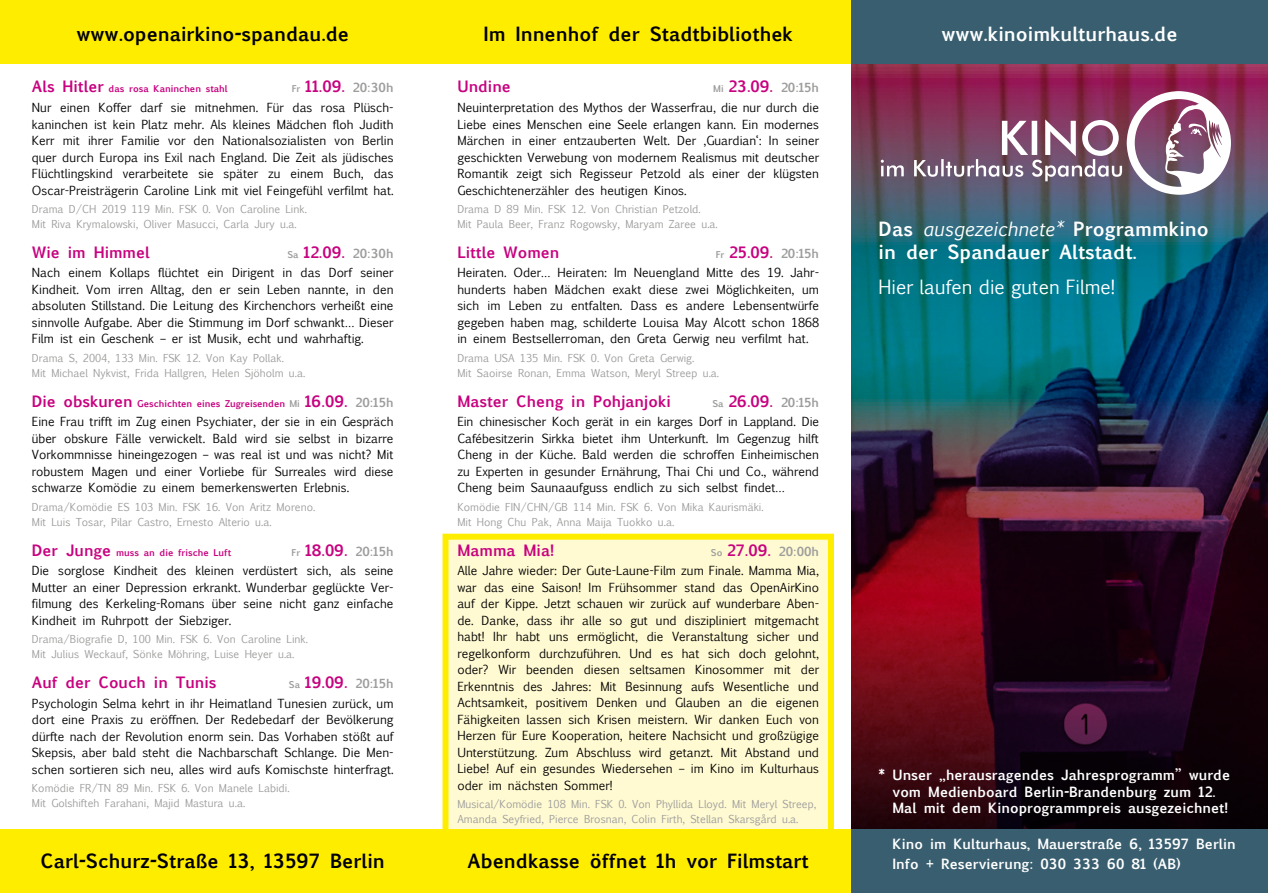
<style>
.page{position:relative;width:1268px;height:893px;background:#fff}
.page>*{position:absolute;margin:0;border:0;box-sizing:border-box;transform-origin:0 0}
.Zuordnung{font:700 18.75px "Euphemia UCAS";color:#000}
.Zuordnung-2{font:700 18.75px "Euphemia UCAS";color:#fff}
.Zuordnung-3{font:18.75px "Euphemia UCAS";color:#fff}
._01_Titel___Datum{font:700 15px "Euphemia UCAS";color:#c7027f}
._01_Titel___Datum_La{font:700 15px "Euphemia UCAS";color:#c7027f}
.Daten_Rückseite{font:700 13.5px/16.5px "Euphemia UCAS";color:#fff}
._02_Inhalt{font:12px/16.5px "Euphemia UCAS";color:#000;text-align:justify}
._04_Cast{font:10.5px/15px "Euphemia UCAS";color:#9d9d9c}
._01_Titel___Datum_La-2{font:700 9px "Euphemia UCAS";color:#c7027f}
.s1{font-size:9px;color:#9d9d9c}
.s2{font-size:12px;color:#9d9d9c}
.s3{font-size:15px}
.s4{color:#9d9d9c}
.s5{font-weight:400;font-style:italic}
</style>
<div class="page">
<div style="left:442px;top:534px;width:391px;height:295px;background:#fffad2"></div>
<div style="left:0;top:0;width:879px;height:64px;background:#ffed00"></div>
<div style="left:0;top:829px;width:863px;height:64px;background:#ffed00"></div>
<img style="left:851px;top:64px;width:416px;height:765px">
<div style="left:850px;top:0;width:417px;height:64px;background:#385e6f"></div>
<div style="left:850px;top:829px;width:417px;height:64px;background:#385e6f"></div>
<svg style="left:880px;top:91px;width:350px;height:104px"></svg>
<p class="Zuordnung" style="left:76px;top:19px;width:274px">www.openairkino-spandau.de</p>
<p class="Zuordnung" style="left:483px;top:19px;width:311px">Im Innenhof der Stadtbibliothek</p>
<p class="_01_Titel___Datum" style="left:457px;top:75px;width:55px">Undine</p>
<p class="_01_Titel___Datum" style="left:713px;top:75px;width:107px"><span class="s1">Mi</span> 23.09. <span class="s2">20:15h</span></p>
<p class="_02_Inhalt" style="left:457px;top:99px;width:363px">Neuinterpretation des Mythos der Wasserfrau, die nur durch die Liebe eines Menschen eine Seele erlangen kann. Ein modernes Märchen in einer entzauberten Welt. Der ‚Guardian‘: In seiner geschickten Verwebung von modernem Realismus mit deutscher Romantik zeigt sich Regisseur Petzold als einer der klügsten Geschichtenerzähler des heutigen Kinos.</p>
<p class="_04_Cast" style="left:457px;top:201px;width:262px">Drama D 89 Min. FSK 12. Von Christian Petzold.<br>Mit Paula Beer, Franz Rogowsky, Maryam Zaree u.a.</p>
<p class="_01_Titel___Datum" style="left:457px;top:241px;width:103px">Little Women</p>
<p class="_01_Titel___Datum" style="left:715px;top:241px;width:105px"><span class="s1">Fr</span> 25.09. <span class="s2">20:15h</span></p>
<p class="_02_Inhalt" style="left:457px;top:265px;width:363px">Heiraten. Oder… Heiraten: Im Neuengland Mitte des 19. Jahr&shy;hunderts haben Mädchen exakt diese zwei Möglichkeiten, um sich im Leben zu entfalten. Dass es andere Lebensentwürfe gegeben haben mag, schilderte Louisa May Alcott schon 1868 in einem Bestsellerroman, den Greta Gerwig neu verfilmt hat.</p>
<p class="_04_Cast" style="left:457px;top:350px;width:263px">Drama USA 135 Min. FSK 0. Von Greta Gerwig.<br>Mit Saoirse Ronan, Emma Watson, Meryl Streep u.a.</p>
<p class="_01_Titel___Datum" style="left:457px;top:390px;width:215px">Master Cheng in Pohjanjoki</p>
<p class="_01_Titel___Datum" style="left:712px;top:390px;width:108px"><span class="s1">Sa</span> 26.09. <span class="s2">20:15h</span></p>
<p class="_02_Inhalt" style="left:457px;top:414px;width:363px">Ein chinesischer Koch gerät in ein karges Dorf in Lappland. Die Cafébesitzerin Sirkka bietet ihm Unterkunft. Im Gegenzug hilft Cheng in der Küche. Bald werden die schroffen Einheimischen zu Experten in gesunder Ernährung, Thai Chi und Co., während Cheng beim Saunaaufguss endlich zu sich selbst findet…</p>
<p class="_04_Cast" style="left:457px;top:499px;width:308px">Komödie FIN/CHN/GB 114 Min. FSK 6. Von Mika Kaurismäki.<br>Mit Hong Chu Pak, Anna Maija Tuokko u.a.</p>
<p class="_01_Titel___Datum" style="left:457px;top:539px;width:98px">Mamma Mia!</p>
<p class="_01_Titel___Datum" style="left:710px;top:539px;width:110px"><span class="s1">So</span> 27.09. <span class="s2">20:00h</span></p>
<p class="_02_Inhalt" style="left:457px;top:563px;width:363px">Alle Jahre wieder: Der Gute-Laune-Film zum Finale. Mamma Mia, war das eine Saison! Im Frühsommer stand das OpenAirKino auf der Kippe. Jetzt schauen wir zurück auf wunderbare Aben&shy;de. Danke, dass ihr alle so gut und diszipliniert mitgemacht habt! Ihr habt uns ermöglicht, die Veranstaltung sicher und regelkonform durchzuführen. Und es hat sich doch gelohnt, oder? Wir beenden diesen seltsamen Kinosommer mit der Erkenntnis des Jahres: Mit Besinnung aufs Wesentliche und Achtsamkeit, positivem Denken und Glauben an die eigenen Fähigkeiten lassen sich Krisen meistern. Wir danken Euch von Herzen für Eure Kooperation, heitere Nachsicht und großzügige Unterstützung. Zum Abschluss wird getanzt. Mit Abstand und Liebe! Auf ein gesundes Wiedersehen – im Kino im Kulturhaus oder im nächsten Sommer!</p>
<p class="_04_Cast" style="left:457px;top:797px;width:360px">Musical/Komödie 108 Min. FSK 0. Von Phyllida Lloyd. Mit Meryl Streep,<br>Amanda Seyfried, Pierce Brosnan, Colin Firth, Stellan Skarsgård u.a.</p>
<p class="_01_Titel___Datum_La-2" style="left:32px;top:82px;width:197px"><span class="s3">Als Hitler</span> das rosa Kaninchen stahl</p>
<p class="_01_Titel___Datum_La" style="left:291px;top:75px;width:103px"><span class="s1">Fr</span> 11.09. <span class="s2">20:30h</span></p>
<p class="_02_Inhalt" style="left:32px;top:99px;width:363px">Nur einen Koffer darf sie mitnehmen. Für das rosa Plüsch&shy;kaninchen ist kein Platz mehr. Als kleines Mädchen floh Judith Kerr mit ihrer Familie vor den Nationalsozialisten von Berlin quer durch Europa ins Exil nach England. Die Zeit als jüdisches Flüchtlingskind verarbeitete sie später zu einem Buch, das Oscar-Preisträgerin Caroline Link mit viel Feingefühl verfilmt hat.</p>
<p class="_04_Cast" style="left:32px;top:201px;width:276px">Drama D/CH 2019 119 Min. FSK 0. Von Caroline Link.<br>Mit Riva Krymalowski, Oliver Masucci, Carla Jury u.a.</p>
<p class="_01_Titel___Datum" style="left:32px;top:241px;width:119px">Wie im Himmel</p>
<p class="_01_Titel___Datum" style="left:287px;top:241px;width:108px"><span class="s1">Sa</span> 12.09. <span class="s2">20:30h</span></p>
<p class="_02_Inhalt" style="left:32px;top:265px;width:363px">Nach einem Kollaps flüchtet ein Dirigent in das Dorf seiner Kindheit. Vom irren Alltag, den er sein Leben nannte, in den absoluten Stillstand. Die Leitung des Kirchenchors verheißt eine sinnvolle Aufgabe. Aber die Stimmung im Dorf schwankt… Dieser Film ist ein Geschenk – er ist Musik, echt und wahrhaftig.</p>
<p class="_04_Cast" style="left:32px;top:350px;width:275px">Drama S, 2004, 133 Min. FSK 12. Von Kay Pollak.<br>Mit Michael Nykvist, Frida Hallgren, Helen Sjöholm u.a.</p>
<p class="_01_Titel___Datum_La-2" style="left:32px;top:397px;width:363px"><span class="s3">Die obskuren</span> Geschichten eines Zugreisenden <span class="s4">Mi</span> <span class="s3">16.09.</span> <span class="s2">20:15h</span></p>
<p class="_02_Inhalt" style="left:32px;top:414px;width:363px">Eine Frau trifft im Zug einen Psychiater, der sie in ein Gespräch über obskure Fälle verwickelt. Bald wird sie selbst in bizarre Vorkommnisse hineingezogen – was real ist und was nicht? Mit robustem Magen und einer Vorliebe für Surreales wird diese schwarze Komödie zu einem bemerkenswerten Erlebnis.</p>
<p class="_04_Cast" style="left:32px;top:499px;width:285px">Drama/Komödie ES 103 Min. FSK 16. Von Aritz Moreno.<br>Mit Luis Tosar, Pilar Castro, Ernesto Alterio u.a.</p>
<p class="_01_Titel___Datum_La-2" style="left:32px;top:545px;width:201px"><span class="s3">Der Junge</span> muss an die frische Luft</p>
<p class="_01_Titel___Datum_La" style="left:291px;top:539px;width:103px"><span class="s1">Fr</span> 18.09. <span class="s2">20:15h</span></p>
<p class="_02_Inhalt" style="left:32px;top:563px;width:363px">Die sorglose Kindheit des kleinen verdüstert sich, als seine Mutter an einer Depression erkrankt. Wunderbar geglückte Ver&shy;filmung des Kerkeling-Romans über seine nicht ganz einfache Kindheit im Ruhrpott der Siebziger.</p>
<p class="_04_Cast" style="left:32px;top:632px;width:277px">Drama/Biografie D, 100 Min. FSK 6. Von Caroline Link.<br>Mit Julius Weckauf, Sönke Möhring, Luise Heyer u.a.</p>
<p class="_01_Titel___Datum" style="left:32px;top:671px;width:186px">Auf der Couch in Tunis</p>
<p class="_01_Titel___Datum" style="left:289px;top:671px;width:106px"><span class="s1">Sa</span> 19.09. <span class="s2">20:15h</span></p>
<p class="_02_Inhalt" style="left:32px;top:695px;width:363px">Psychologin Selma kehrt in ihr Heimatland Tunesien zurück, um dort eine Praxis zu eröffnen. Der Redebedarf der Bevölkerung dürfte nach der Revolution enorm sein. Das Vorhaben stößt auf Skepsis, aber bald steht die Nachbarschaft Schlange. Die Men&shy;schen sortieren sich neu, alles wird aufs Komischste hinterfragt.</p>
<p class="_04_Cast" style="left:32px;top:781px;width:259px">Komödie FR/TN 89 Min. FSK 6. Von Manele Labidi.<br>Mit Golshifteh Farahani, Majid Mastura u.a.</p>
<p class="Zuordnung" style="left:41px;top:846px;width:345px">Carl-Schurz-Straße 13, 13597 Berlin</p>
<p class="Zuordnung" style="left:467px;top:846px;width:342px">Abendkasse öffnet 1h vor Filmstart</p>
<p class="Zuordnung-2" style="left:941px;top:19px;width:238px">www.kinoimkulturhaus.de</p>
<p class="Zuordnung-2" style="left:878px;top:215px;width:331px">Das <span class="s5">ausgezeichnete*</span> Programmkino</p>
<p class="Zuordnung-2" style="left:878px;top:238px;width:260px">in der Spandauer Altstadt.</p>
<p class="Zuordnung-3" style="left:878px;top:274px;width:238px">Hier laufen die guten Filme!</p>
<p class="Daten_Rückseite" style="left:892px;top:767px;width:339px;text-indent:-14px">* Unser „herausragendes Jahresprogramm” wurde vom Medienboard Berlin-Brandenburg zum 12.<br>Mal mit dem Kinoprogrammpreis ausgezeichnet!</p>
<p class="Daten_Rückseite" style="left:892px;top:834px;width:344px;line-height:19.5px">Kino im Kulturhaus, Mauerstraße 6, 13597 Berlin<br>Info + Reservierung: 030 333 60 81 (AB)</p>
</div>
